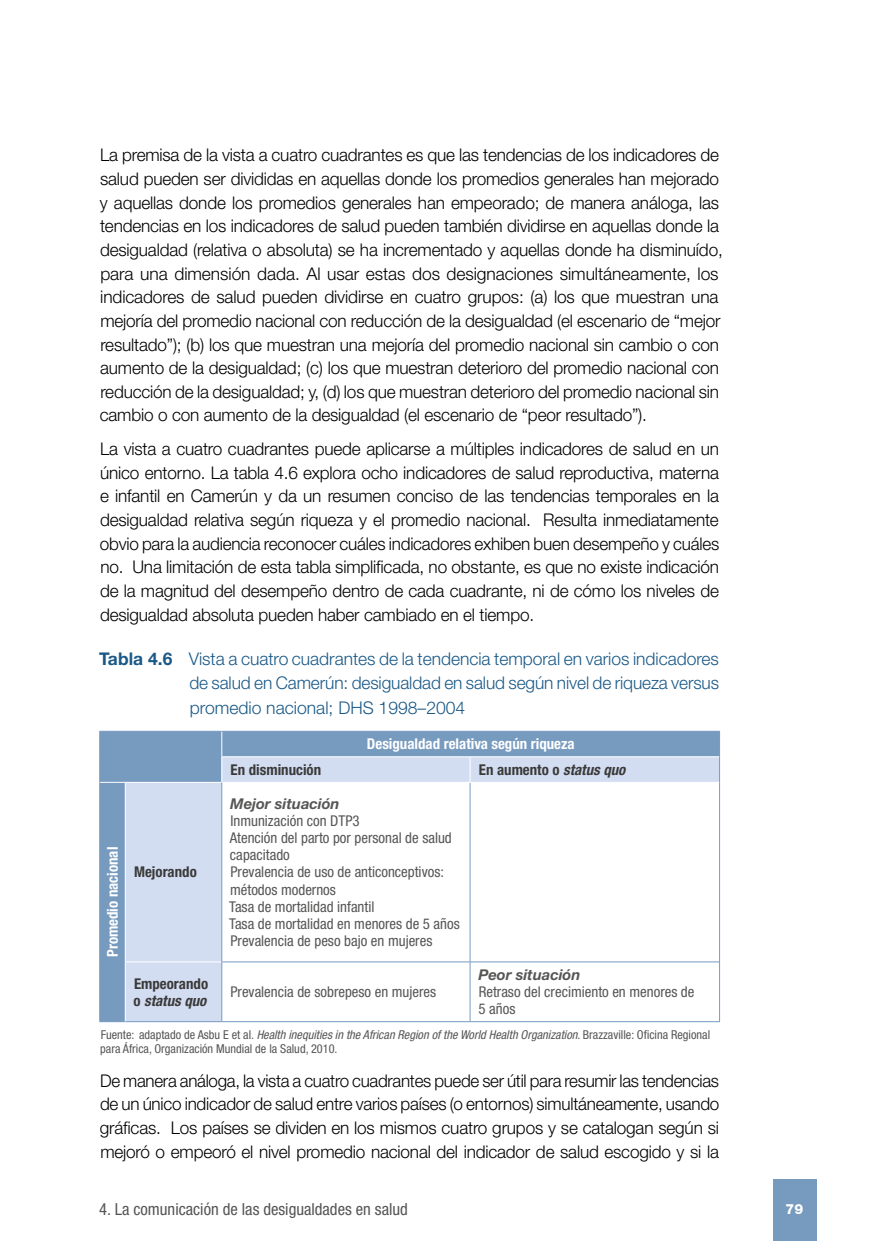
<style>
.page{position:relative;width:869px;height:1241px;background:#fff}
.page>*{position:absolute;margin:0;border:0;box-sizing:border-box;transform-origin:0 0}
.t1{font:300 17.5px/23.6px "Helvetica Neue LT Std";letter-spacing:-.01em;color:#000;text-align:justify}
.t2{font:300 17.5px/24.5px "Helvetica Neue LT Std";color:#1a5987;text-align:justify}
.t3{font:condensed 16.62px "Helvetica Neue LT Std";color:#565655}
.t4{font:condensed 14.88px/17.2px "Helvetica Neue LT Std";color:#565655}
.t5{font:700 condensed 14.88px/17.2px "Helvetica Neue LT Std";color:#3a3a39}
.t6{font:700 condensed 14.88px "Helvetica Neue LT Std";color:#fff}
.t7{font:italic 700 14.88px "Helvetica Neue LT Std";color:#565655}
.t8{font:800 14px "Helvetica Neue LT Std";color:#fff}
.t9{font:condensed 12.25px/14.2px "Helvetica Neue LT Std";color:#565655}
.s1{font-weight:700}
.s2{font-style:italic}
</style>
<div class="page">
<div style="left:772px;top:1178px;width:44px;height:62px;background:#779abf"></div>
<div style="left:100px;top:731px;width:618px;height:290px;background:#779abf"></div>
<svg style="left:125px;top:756px;width:593px;height:265px"></svg>
<hr style="left:125px;top:730px;width:97px;height:1px;background:#779abf">
<hr style="left:222px;top:730px;width:248px;height:1px;background:#779abf">
<hr style="left:470px;top:730px;width:249px;height:1px;background:#779abf">
<svg style="left:99px;top:1021px;width:26px;height:1px"></svg>
<hr style="left:125px;top:1021px;width:97px;height:1px;background:#779abf">
<hr style="left:222px;top:1021px;width:248px;height:1px;background:#779abf">
<hr style="left:470px;top:1021px;width:249px;height:1px;background:#779abf">
<svg style="left:718px;top:731px;width:1px;height:51px"></svg>
<hr style="left:99px;top:782px;width:1px;height:179px;background:#779abf">
<hr style="left:469px;top:782px;width:1px;height:179px;background:#779abf">
<hr style="left:718px;top:782px;width:1px;height:179px;background:#779abf">
<hr style="left:99px;top:961px;width:1px;height:60px;background:#779abf">
<hr style="left:221px;top:961px;width:1px;height:60px;background:#779abf">
<hr style="left:469px;top:961px;width:1px;height:60px;background:#779abf">
<hr style="left:718px;top:961px;width:1px;height:60px;background:#779abf">
<svg style="left:221px;top:731px;width:1px;height:51px"></svg>
<svg style="left:469px;top:757px;width:1px;height:25px"></svg>
<hr style="left:125px;top:782px;width:1px;height:179px;background:#fff">
<hr style="left:125px;top:961px;width:1px;height:60px;background:#fff">
<hr style="left:222px;top:756px;width:248px;height:1px;background:#fff">
<hr style="left:470px;top:756px;width:248px;height:1px;background:#fff">
<svg style="left:99px;top:730px;width:26px;height:53px"></svg>
<hr style="left:125px;top:782px;width:97px;height:1px;background:#fff">
<hr style="left:222px;top:782px;width:248px;height:1px;background:#fff">
<hr style="left:470px;top:782px;width:248px;height:1px;background:#fff">
<hr style="left:126px;top:961px;width:95px;height:1px;background:#fff">
<hr style="left:222px;top:961px;width:248px;height:1px;background:#779abf">
<hr style="left:470px;top:961px;width:248px;height:1px;background:#779abf">
<hr style="left:221px;top:782px;width:1px;height:179px;background:#779abf">
<p class="t1" style="left:100px;top:143px;width:624px;text-align:left">La premisa de la vista a cuatro cuadrantes es que las tendencias de los indicadores de salud pueden ser divididas en aquellas donde los promedios generales han mejorado y aquellas donde los promedios generales han empeorado; de manera análoga, las tendencias en los indicadores de salud pueden también dividirse en aquellas donde la desigualdad (relativa o absoluta) se ha incrementado y aquellas donde ha disminuído, para una dimensión dada. Al usar estas dos designaciones simultáneamente, los indicadores de salud pueden dividirse en cuatro grupos: (a) los que muestran una mejoría del promedio nacional con reducción de la desigualdad (el escenario de “mejor resultado”); (b) los que muestran una mejoría del promedio nacional sin cambio o con aumento de la desigualdad; (c) los que muestran deterioro del promedio nacional con reducción de la desigualdad; y, (d) los que muestran deterioro del promedio nacional sin cambio o con aumento de la desigualdad (el escenario de “peor resultado”).</p>
<p class="t1" style="left:100px;top:436px;width:620px">La vista a cuatro cuadrantes puede aplicarse a múltiples indicadores de salud en un único entorno. La tabla 4.6 explora ocho indicadores de salud reproductiva, materna e infantil en Camerún y da un resumen conciso de las tendencias temporales en la desigualdad relativa según riqueza y el promedio nacional. Resulta inmediatamente obvio para la audiencia reconocer cuáles indicadores exhiben buen desempeño y cuáles no. Una limitación de esta tabla simplificada, no obstante, es que no existe indicación de la magnitud del desempeño dentro de cada cuadrante, ni de cómo los niveles de desigualdad absoluta pueden haber cambiado en el tiempo.</p>
<p class="t2" style="left:189px;top:646px;width:531px;text-indent:-90px"><span class="s1">Tabla 4.6</span> Vista a cuatro cuadrantes de la tendencia temporal en varios indicadores de salud en Camerún: desigualdad en salud según nivel de riqueza versus promedio nacional; DHS 1998–2004</p>
<p class="t6" style="left:367px;top:735px;width:209px">Desigualdad relativa según riqueza</p>
<p class="t5" style="left:230px;top:760px;width:92px">En disminución</p>
<p class="t5" style="left:478px;top:760px;width:148px">En aumento o <span class="s2">status quo</span></p>
<p class="t6" style="left:103px;top:956px;width:112px;rotate:-90deg">Promedio nacional</p>
<p class="t5" style="left:134px;top:863px;width:64px">Mejorando</p>
<p class="t7" style="left:230px;top:794px;width:111px">Mejor situación</p>
<p class="t4" style="left:229px;top:812px;width:232px">Inmunización con DTP3<br>Atención del parto por personal de salud capacitado<br>Prevalencia de uso de anticonceptivos: métodos modernos<br>Tasa de mortalidad infantil<br>Tasa de mortalidad en menores de 5 años<br>Prevalencia de peso bajo en mujeres</p>
<p class="t7" style="left:478px;top:965px;width:103px">Peor situación</p>
<p class="t4" style="left:478px;top:983px;width:217px">Retraso del crecimiento en menores de<br>5 años</p>
<p class="t9" style="left:100px;top:1027px;width:611px">Fuente: adaptado de Asbu E et al. <span class="s2">Health inequities in the African Region of the World Health Organization</span>. Brazzaville: Oficina Regional para África, Organización Mundial de la Salud, 2010.</p>
<p class="t1" style="left:100px;top:1068px;width:620px">De manera análoga, la vista a cuatro cuadrantes puede ser útil para resumir las tendencias de un único indicador de salud entre varios países (o entornos) simultáneamente, usando gráficas. Los países se dividen en los mismos cuatro grupos y se catalogan según si mejoró o empeoró el nivel promedio nacional del indicador de salud escogido y si la</p>
<p class="t5" style="left:133px;top:974px;width:76px">Empeorando o <span class="s2">status quo</span></p>
<p class="t4" style="left:230px;top:983px;width:207px">Prevalencia de sobrepeso en mujeres</p>
<p class="t3" style="left:99px;top:1199px;width:310px">4. La comunicación de las desigualdades en salud</p>
<p class="t8" style="left:785px;top:1199px;width:19px">79</p>
</div>
